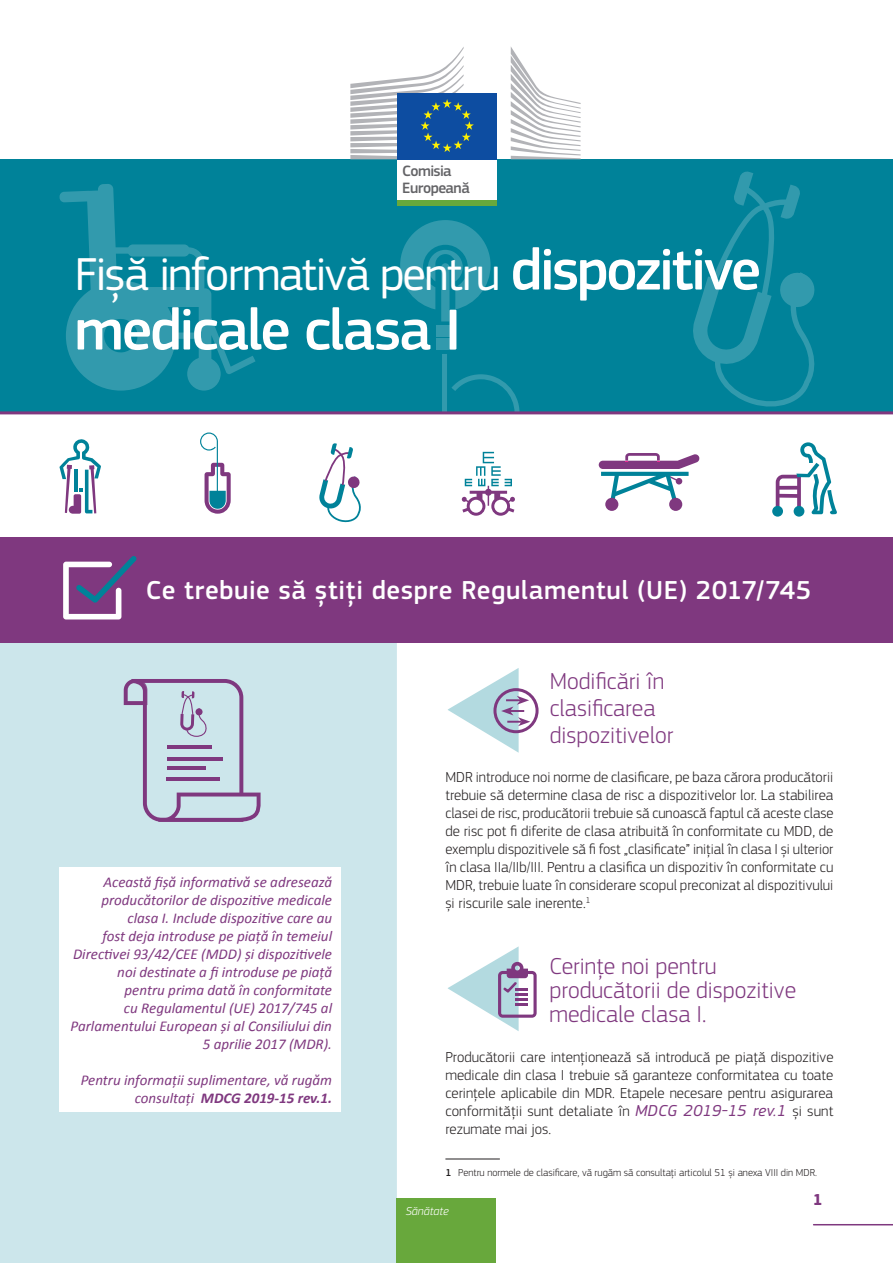
<style>
.page{position:relative;width:893px;height:1263px;background:#fff}
.page>*{position:absolute;margin:0;border:0;box-sizing:border-box;transform-origin:0 0}
.t1{font:500 60px "EC Square Sans Pro";letter-spacing:-.035em;color:#fff}
.t2{font:48px "EC Square Sans Pro";letter-spacing:-.035em;color:#fff}
.t3{font:500 27px "EC Square Sans Pro";letter-spacing:.02em;color:#fff}
._04_Body{font:300 24px/24px "EC Square Sans Pro";color:#7f387f}
._03_Header_level_1{font:300 24px/27px "EC Square Sans Pro";color:#7f387f}
.t4{font:700 16.5px "EC Square Sans Pro";color:#7f387f}
.t5{font:500 15.6px/16.4px "EC Square Sans Pro";letter-spacing:-.035em;color:#636366}
._04_Body-2{font:300 15px/18px "EC Square Sans Pro";color:#231f20;text-align:justify}
.t6{font:italic 15px/18px "Calibri";color:#7f387f;text-align:right}
.t7{font:italic 300 12px "EC Square Sans Pro";color:#fff}
._04_Body-3{font:300 10.5px "EC Square Sans Pro";color:#231f20}
.s1{font-weight:500;font-size:60px}
.s2{font-weight:700}
.s3{font-weight:400;font-style:italic;font-size:16.5px;color:#7f387f}
.s4{font-weight:500}
</style>
<div class="page">
<div style="left:0;top:159px;width:893px;height:254px;background:#008299"></div>
<svg style="left:400px;top:220px;width:91px;height:101px"></svg>
<div style="left:436px;top:325px;width:19px;height:11px;background:#329aad"></div>
<div style="left:436px;top:339px;width:19px;height:11px;background:#329aad"></div>
<div style="left:0;top:642px;width:397px;height:621px;background:#cce6eb"></div>
<div style="left:0;top:537px;width:893px;height:105px;background:#7f387f"></div>
<hr style="left:814px;top:1224px;width:79px;height:1px;background:#7f387f">
<div style="left:397px;top:157px;width:100px;height:44px;background:#fff"></div>
<div style="left:397px;top:93px;width:100px;height:66px;background:#0d4da1"></div>
<svg style="left:350px;top:47px;width:124px;height:112px"></svg>
<div style="left:397px;top:200px;width:100px;height:6px;background:#68a83c"></div>
<svg style="left:511px;top:47px;width:70px;height:112px"></svg>
<div style="left:397px;top:1198px;width:99px;height:65px;background:#68a83c"></div>
<svg style="left:63px;top:556px;width:74px;height:63px"></svg>
<svg style="left:448px;top:946px;width:89px;height:85px"></svg>
<div style="left:493px;top:688px;width:46px;height:45px;border:3px solid #7f387f;border-radius:50%"></div>
<svg style="left:448px;top:668px;width:82px;height:85px"></svg>
<svg style="left:442px;top:354px;width:78px;height:162px"></svg>
<div style="left:605px;top:498px;width:13px;height:13px;background:#7f387f;border-radius:50%"></div>
<div style="left:669px;top:498px;width:13px;height:13px;background:#7f387f;border-radius:50%"></div>
<svg style="left:599px;top:453px;width:101px;height:47px"></svg>
<svg style="left:59px;top:439px;width:42px;height:75px"></svg>
<svg style="left:772px;top:506px;width:11px;height:11px"></svg>
<svg style="left:776px;top:442px;width:61px;height:73px"></svg>
<hr style="left:445px;top:1159px;width:55px;height:1px;background:#231f20">
<svg style="left:319px;top:443px;width:42px;height:80px"></svg>
<svg style="left:693px;top:171px;width:122px;height:236px"></svg>
<svg style="left:200px;top:432px;width:31px;height:82px"></svg>
<hr style="left:0;top:411px;width:893px;height:3px;background:#7f387f">
<svg style="left:59px;top:184px;width:197px;height:207px"></svg>
<svg style="left:124px;top:679px;width:137px;height:143px;background:#bec6d7"></svg>
<div style="left:195px;top:708px;width:8px;height:7px;background:#7f387f;border-radius:50%"></div>
<div style="left:60px;top:867px;width:281px;height:245px;background:#fff"></div>
<p class="t5" style="left:402px;top:163px;width:69px">Comisia<br>Europeană</p>
<p class="t2" style="left:74px;top:246px;width:688px">Fișă informativă pentru <span class="s1">dispozitive</span></p>
<p class="t1" style="left:74px;top:295px;width:388px">medicale clasa I</p>
<p class="t3" style="left:146px;top:574px;width:667px">Ce trebuie să știți despre Regulamentul (UE) 2017/745</p>
<p class="t6" style="left:71px;top:872px;width:263px">Această fișă informativă se adresează producătorilor de dispozitive medicale clasa I. Include dispozitive care au<br>fost deja introduse pe piață în temeiul Directivei 93/42/CEE (MDD) și dispozitivele noi destinate a fi introduse pe piață<br>pentru prima dată în conformitate<br>cu Regulamentul (UE) 2017/745 al Parlamentului European și al Consiliului din 5 aprilie 2017 (MDR).</p>
<p class="t6" style="left:81px;top:1070px;width:253px">Pentru informații suplimentare, vă rugăm consultați <span class="s2">MDCG 2019-15 rev.1.</span></p>
<p class="_03_Header_level_1" style="left:550px;top:667px;width:125px">Modificări în clasificarea dispozitivelor</p>
<p class="_04_Body-2" style="left:445px;top:768px;width:390px">MDR introduce noi norme de clasificare, pe baza cărora producătorii trebuie să determine clasa de risc a dispozitivelor lor. La stabilirea clasei de risc, producătorii trebuie să cunoască faptul că aceste clase de risc pot fi diferite de clasa atribuită în conformitate cu MDD, de exemplu dispozitivele să fi fost „clasificate” inițial în clasa I și ulterior în clasa IIa/IIb/III. Pentru a clasifica un dispozitiv în conformitate cu MDR, trebuie luate în considerare scopul preconizat al dispozitivului și riscurile sale inerente.<sup>1</sup></p>
<p class="_04_Body" style="left:549px;top:954px;width:248px">Cerințe noi pentru producătorii de dispozitive medicale clasa I.</p>
<p class="_04_Body-2" style="left:445px;top:1048px;width:390px">Producătorii care intenționează să introducă pe piață dispozitive medicale din clasa I trebuie să garanteze conformitatea cu toate cerințele aplicabile din MDR. Etapele necesare pentru asigurarea conformității sunt detaliate în <span class="s3">MDCG 2019-15 rev.1</span> și sunt rezumate mai jos.</p>
<p class="_04_Body-3" style="left:445px;top:1167px;width:373px"><span class="s4">1</span> Pentru normele de clasificare, vă rugăm să consultați articolul 51 și anexa VIII din MDR.</p>
<p class="t7" style="left:406px;top:1204px;width:45px">Sănătate</p>
<p class="t4" style="left:813px;top:1189px;width:11px">1</p>
</div>
